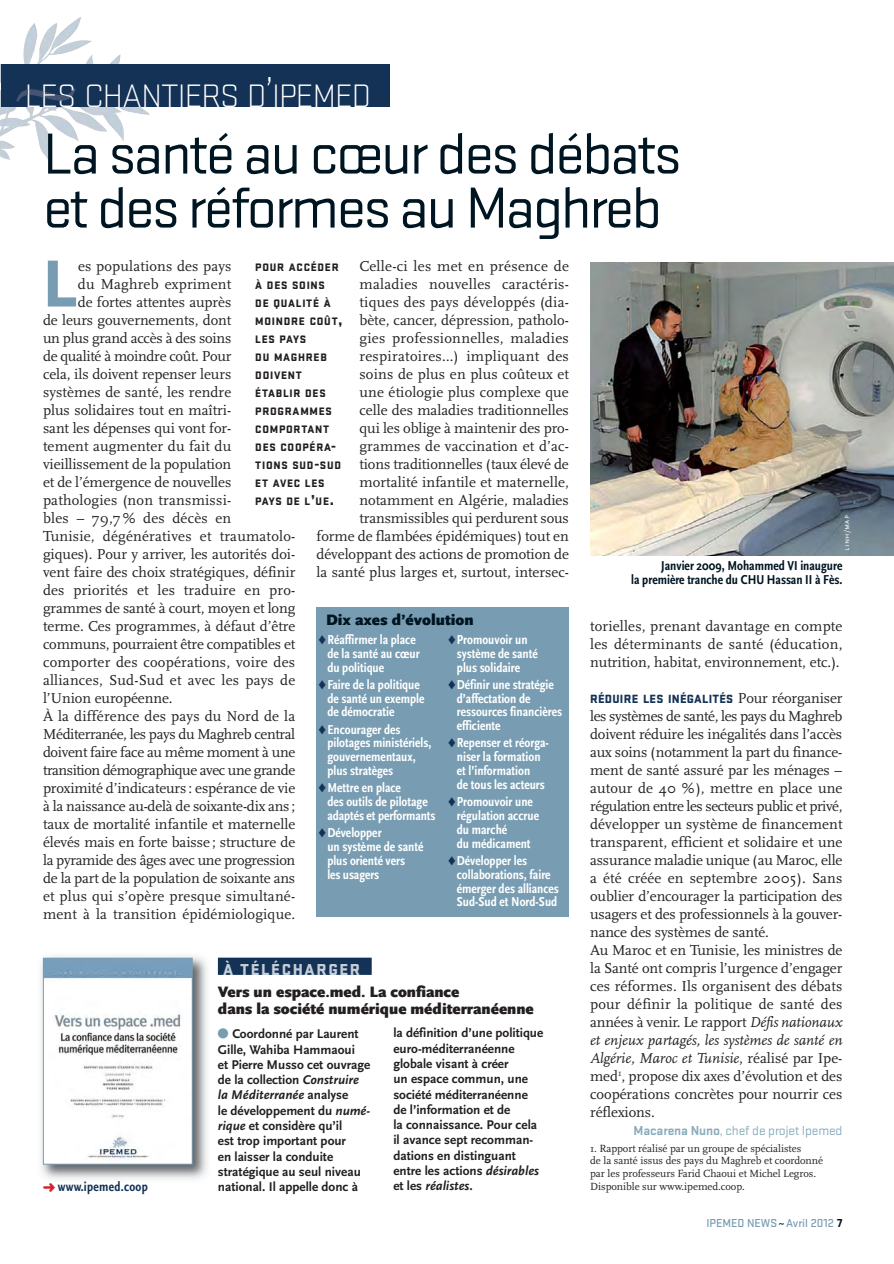
<style>
.page{position:relative;width:894px;height:1264px;background:#fff}
.page>*{position:absolute;margin:0;border:0;box-sizing:border-box;transform-origin:0 0}
.t1{font:900 68.85px "Stratum No 1";color:#789db2}
.t2{font:60px/54px "Stratum No 1";letter-spacing:-.04em;color:#001522}
.t3{font:300 33.75px "Stratum No 1";letter-spacing:-.025em;color:#fff}
.t4{font:900 16.5px "Stratum No 1";letter-spacing:.1em;color:#c5cfd8}
.t5{font:900 15.75px/17.2px "Scala Sans";color:#231f20}
.t6{font:900 15.75px "Scala Sans";color:#001522}
.t7{font:15px/18px "Scala";letter-spacing:-.005em;color:#231f20;text-align:right}
.t8{font:15px "Scala";letter-spacing:.015em;color:#231f20}
.t9{font:15px "Scala";letter-spacing:-.025em;color:#231f20}
.t10{font:15px "Scala";letter-spacing:-.03em;color:#231f20}
.t11{font:13.5px/14px "Scala Sans Bold Con";color:#fff}
.t12{font:13.5px/14.2px "Scala Sans Bold Con";color:#001522;text-align:right}
.t13{font:13.5px "Stratum No 1";letter-spacing:-.01em;color:#89acbc}
.t14{font:13.5px "Scala Sans Bold Con";letter-spacing:.02em;color:#133256}
.t15{font:700 13.2px/15.3px "Scala Sans";color:#231f20}
.t16{font:900 12.3px "Stratum No 1";letter-spacing:.02em;color:#133256}
.t17{font:500 12px "Stratum No 1";color:#789db2}
.t18{font:900 11.25px/18px "Stratum No 1";letter-spacing:.065em;color:#231f20}
.t19{font:10.8px/12.8px "Scala";letter-spacing:-.005em;color:#231f20}
.t20{font:7.8px "Scala Sans Caps";letter-spacing:.025em;color:#fff}
.s1{font-size:45px}
.s2{font-size:15px}
.s3{color:#133256}
.s4{font-style:italic}
.s5{font-family:"Scala";font-weight:400;font-size:15px;color:#231f20}
.s6{font-weight:700}
.s7{font-weight:900;color:#001522}
</style>
<div class="page">
<img style="left:0;top:23px;width:150px;height:137px">
<div style="left:1px;top:64px;width:389px;height:43px;background:#133256"></div>
<svg style="left:16px;top:88px;width:60px;height:14px"></svg>
<div style="left:317px;top:607px;width:252px;height:310px;background:#789db2"></div>
<img style="left:590px;top:263px;width:304px;height:292px">
<div style="left:218px;top:957px;width:154px;height:18px;background:#133256"></div>
<img style="left:41px;top:956px;width:166px;height:223px">
<img style="left:45px;top:960px;width:146px;height:202px">
<div style="left:43px;top:958px;width:150px;height:206px;border:1px solid #789db2"></div>
<h3 class="t3" style="left:25px;top:75px;width:348px">LES CHANTIERS D<span class="s1">’</span>IPEMED</h3>
<h2 class="t2" style="left:43px;top:132px;width:640px">La santé au cœur des débats et des réformes au Maghreb</h2>
<h1 class="t1" style="left:43px;top:242px;width:37px">L</h1>
<p class="t7" style="left:78px;top:257px;width:155px">es populations des pays</p>
<p class="t7" style="left:317px;top:257px;width:254px">Celle-ci les met en présence de maladies nouvelles caractéris&shy;tiques des pays développés (dia-<br>bète, cancer, dépression, patholo-<br>gies professionnelles, maladies respiratoires…) impliquant des<br>soins de plus en plus coûteux et<br>une étiologie plus complexe que<br>celle des maladies traditionnelles<br>qui les oblige à maintenir des pro&shy;grammes de vaccination et d’ac-<br>tions traditionnelles (taux élevé de mortalité infantile et maternelle, notamment en Algérie, maladies transmissibles qui perdurent sous<br>forme de flambées épidémiques) tout en développant des actions de promotion de la santé plus larges et, surtout, intersec-</p>
<p class="t18" style="left:255px;top:258px;width:89px">POUR ACCÉDER<br>À DES SOINS<br>DE QUALITÉ À<br>MOINDRE COÛT<span class="s2">,<br></span>LES PAYS<br>DU MAGHREB<br>DOIVENT<br>ÉTABLIR DES<br>PROGRAMMES<br>COMPORTANT<br>DES COOPÉRA <span class="s2">-<br></span>TIONS SUD<span class="s2">-</span>SUD<br>ET AVEC LES<br>PAYS DE L<span class="s2">’</span>UE<span class="s2">.</span></p>
<p class="t8" style="left:78px;top:276px;width:155px">du Maghreb expriment</p>
<p class="t7" style="left:78px;top:293px;width:155px">de fortes attentes auprès</p>
<p class="t7" style="left:43px;top:311px;width:190px">de leurs gouvernements, dont</p>
<p class="t7" style="left:43px;top:329px;width:190px">un plus grand accès à des soins</p>
<p class="t7" style="left:43px;top:347px;width:190px">de qualité à moindre coût. Pour</p>
<p class="t7" style="left:43px;top:365px;width:190px">cela, ils doivent repenser leurs</p>
<p class="t7" style="left:43px;top:383px;width:190px">systèmes de santé, les rendre</p>
<p class="t7" style="left:43px;top:401px;width:190px">plus solidaires tout en maîtri-</p>
<p class="t7" style="left:43px;top:419px;width:190px">sant les dépenses qui vont for-</p>
<p class="t7" style="left:43px;top:437px;width:190px">tement augmenter du fait du</p>
<p class="t7" style="left:43px;top:455px;width:190px">vieillissement de la population</p>
<p class="t7" style="left:43px;top:473px;width:190px">et de l’émergence de nouvelles</p>
<p class="t8" style="left:43px;top:492px;width:190px">pathologies (non transmissi-</p>
<p class="t8" style="left:43px;top:510px;width:190px">bles – 79,7 % des décès en</p>
<p class="t8" style="left:43px;top:528px;width:254px">Tunisie, dégénératives et traumatolo-</p>
<p class="t7" style="left:43px;top:545px;width:254px">giques). Pour y arriver, les autorités doi-</p>
<p class="t7" style="left:43px;top:563px;width:254px">vent faire des choix stratégiques, définir</p>
<p class="t8" style="left:43px;top:582px;width:254px">des priorités et les traduire en pro-</p>
<p class="t7" style="left:43px;top:599px;width:254px">grammes de santé à court, moyen et long</p>
<p class="t7" style="left:43px;top:617px;width:254px">terme. Ces programmes, à défaut d’être</p>
<p class="t7" style="left:43px;top:635px;width:254px">communs, pourraient être compatibles et</p>
<p class="t8" style="left:43px;top:654px;width:254px">comporter des coopérations, voire des</p>
<p class="t8" style="left:43px;top:672px;width:254px">alliances, Sud-Sud et avec les pays de</p>
<p class="t7" style="left:43px;top:689px;width:131px">l’Union européenne.</p>
<p class="t8" style="left:43px;top:708px;width:254px">À la différence des pays du Nord de la</p>
<p class="t9" style="left:43px;top:726px;width:254px">Méditerranée, les pays du Maghreb central</p>
<p class="t9" style="left:43px;top:744px;width:254px">doivent faire face au même moment à une</p>
<p class="t10" style="left:43px;top:762px;width:254px">transition démographique avec une grande</p>
<p class="t7" style="left:43px;top:779px;width:254px">proximité d’indicateurs : espérance de vie</p>
<p class="t7" style="left:43px;top:797px;width:254px">à la naissance au-delà de soixante-dix ans ;</p>
<p class="t7" style="left:43px;top:815px;width:254px">taux de mortalité infantile et maternelle</p>
<p class="t7" style="left:43px;top:833px;width:254px">élevés mais en forte baisse ; structure de</p>
<p class="t7" style="left:43px;top:851px;width:254px">la pyramide des âges avec une progression</p>
<p class="t7" style="left:43px;top:869px;width:254px">de la part de la population de soixante ans</p>
<p class="t8" style="left:43px;top:888px;width:254px">et plus qui s’opère presque simultané-</p>
<p class="t8" style="left:43px;top:906px;width:254px">ment à la transition épidémiologique.</p>
<p class="t6" style="left:326px;top:613px;width:149px">Dix axes d’évolution</p>
<p class="t11" style="left:327px;top:633px;width:94px">Réaffirmer la place de la santé au cœur du politique</p>
<p class="t11" style="left:327px;top:678px;width:99px">Faire de la politique de santé un exemple de démocratie</p>
<p class="t11" style="left:327px;top:723px;width:106px">Encourager des pilotages ministériels, gouvernementaux, plus stratèges</p>
<p class="t11" style="left:327px;top:782px;width:110px">Mettre en place<br>des outils de pilotage adaptés et performants</p>
<p class="t11" style="left:327px;top:827px;width:98px">Développer<br>un système de santé plus orienté vers<br>les usagers</p>
<p class="t11" style="left:457px;top:633px;width:82px">Promouvoir un système de santé plus solidaire</p>
<p class="t11" style="left:457px;top:678px;width:107px">Définir une stratégie d’affectation de ressources financières efficiente</p>
<p class="t11" style="left:457px;top:737px;width:93px">Repenser et réorga - niser la formation et l’information<br>de tous les acteurs</p>
<p class="t11" style="left:457px;top:796px;width:84px">Promouvoir une régulation accrue du marché<br>du médicament</p>
<p class="t11" style="left:457px;top:854px;width:104px">Développer les collaborations, faire émerger des alliances<br>Sud-Sud et Nord-Sud</p>
<p class="t14" style="left:58px;top:1181px;width:91px">www.ipemed.coop</p>
<p class="t4" style="left:223px;top:960px;width:150px">À TÉLÉCHARGER <span class="s3">.</span></p>
<p class="t5" style="left:218px;top:984px;width:318px">Vers un espace.med. La confiance<br>dans la société numérique méditerranéenne</p>
<p class="t15" style="left:218px;top:1027px;width:154px;text-indent:14px">Coordonné par Laurent<br>Gille, Wahiba Hammaoui<br>et Pierre Musso cet ouvrage de la collection <span class="s4">Construire la Méditerranée</span> analyse<br>le développement du <span class="s4">numé - rique</span> et considère qu’il<br>est trop important pour<br>en laisser la conduite stratégique au seul niveau national. Il appelle donc à</p>
<p class="t15" style="left:393px;top:1026px;width:151px">la définition d’une politique euro-méditerranéenne globale visant à créer<br>un espace commun, une société méditerranéenne de l’information et de<br>la connais sance. Pour cela il avance sept recomman - dations en distinguant entre les actions <span class="s4">désirables </span>et les <span class="s4">réalistes</span>.</p>
<p class="t20" style="left:842px;top:551px;width:37px;rotate:-90deg">linh/map</p>
<p class="t12" style="left:631px;top:559px;width:213px">Janvier 2009, Mohammed VI inaugure<br>la première tranche du CHU Hassan II à Fès.</p>
<p class="t7" style="left:590px;top:617px;width:254px;text-align:justify">torielles, prenant davantage en compte les déterminants de santé (éducation, nutrition, habitat, environnement, etc.).</p>
<p class="t16" style="left:590px;top:691px;width:254px">RÉDUIRE LES INÉGALITÉS <span class="s5">Pour réorganiser</span></p>
<p class="t7" style="left:590px;top:707px;width:254px;text-align:left">les systèmes de santé, les pays du Maghreb doivent réduire les inégalités dans l’accès aux soins (notamment la part du finance&shy;ment de santé assuré par les ménages – autour de 40 %), mettre en place une régulation entre les secteurs public et privé, développer un système de financement transparent, efficient et solidaire et une assurance maladie unique (au Maroc, elle a été créée en septembre 2005). Sans oublier d’encourager la participation des usagers et des professionnels à la gouver&shy;nance des systèmes de santé.<br>Au Maroc et en Tunisie, les ministres de la Santé ont compris l’urgence d’engager ces réformes. Ils organisent des débats pour définir la politique de santé des années à venir. Le rapport <span class="s4">Défis nationaux et enjeux partagés, les systèmes de santé en Algérie, Maroc et Tunisie</span>, réalisé par Ipe&shy;med<sup>1</sup>, propose dix axes d’évolution et des coopérations concrètes pour nourrir ces réflexions.</p>
<p class="t13" style="left:634px;top:1125px;width:210px"><span class="s6">Macarena Nuno</span>, chef de projet Ipemed</p>
<p class="t19" style="left:590px;top:1142px;width:234px">1. Rapport réalisé par un groupe de spécialistes<br>de la santé issus des pays du Maghreb et coordonné par les professeurs Farid Chaoui et Michel Legros.<br>Disponible sur www.ipemed.coop.</p>
<p class="t17" style="left:706px;top:1216px;width:138px">IPEMED NEWS<span class="s3">~</span>Avril 2012 <span class="s7">7</span></p>
</div>
